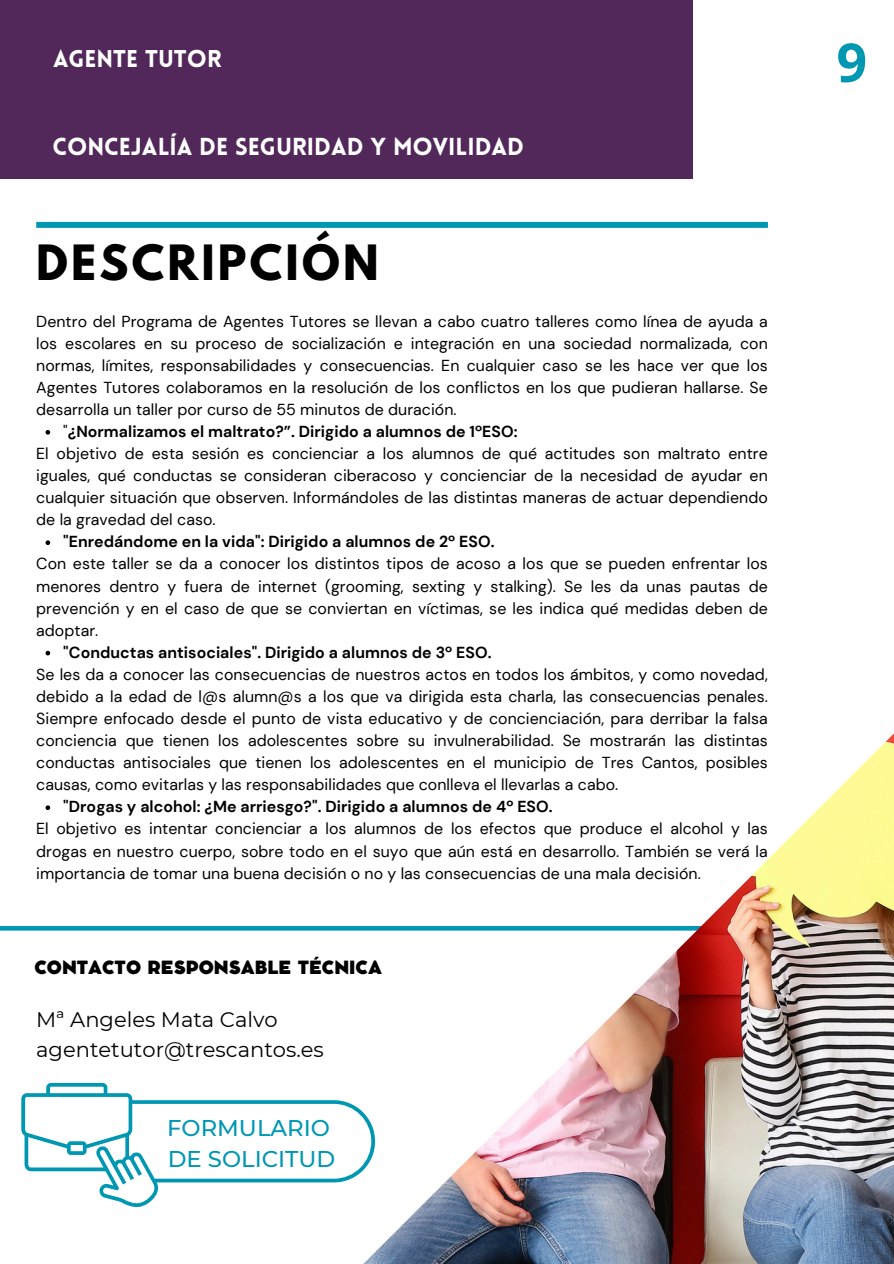
<style>
.page{position:relative;width:894px;height:1264px;background:#fff}
.page>*{position:absolute;margin:0;border:0;box-sizing:border-box;transform-origin:0 0}
.t1{font:700 53.55px "Open Sans";color:#0097b2}
.t2{font:700 43.05px "League Spartan";letter-spacing:.075em;color:#000}
.t3{font:900 24px "Lovelo";color:#fff}
.t4{font:900 23.7px "Lovelo";color:#fff}
.t5{font:500 22.8px/31.5px "Montserrat";color:#0097b2}
.t6{font:21px/29.2px "Montserrat";color:#000}
.t7{font:800 18px "Cocomat Pro";color:#000}
.t8{font:15.9px/22px "DM Sans";letter-spacing:.005em;color:#000;text-align:justify}
.t9{font:700 15.9px "DM Sans";letter-spacing:.005em;color:#000}
.s1{font-weight:400}
</style>
<div class="page">
<div style="left:0;top:0;width:692px;height:179px;background:#52275a"></div>
<div style="left:36px;top:222px;width:731px;height:6px;background:#0097b2"></div>
<svg style="left:45px;top:430px;width:5px;height:4px"></svg>
<svg style="left:45px;top:540px;width:5px;height:5px"></svg>
<svg style="left:45px;top:650px;width:5px;height:5px"></svg>
<svg style="left:45px;top:805px;width:5px;height:5px"></svg>
<svg style="left:0;top:926px;width:239px;height:281px"></svg>
<img style="left:239px;top:734px;width:654px;height:529px">
<svg style="left:21px;top:1082px;width:354px;height:124px"></svg>
<p class="t4" style="left:53px;top:49px;width:170px">AGENTE TUTOR</p>
<p class="t3" style="left:53px;top:137px;width:473px">CONCEJALÍA DE SEGURIDAD Y MOVILIDAD</p>
<h2 class="t2" style="left:36px;top:242px;width:344px">DESCRIPCIÓN</h2>
<h2 class="t8" style="left:36px;top:310px;width:733px">Dentro del Programa de Agentes Tutores se llevan a cabo cuatro talleres como línea de ayuda a los escolares en su proceso de socialización e integración en una sociedad normalizada, con normas, límites, responsabilidades y consecuencias. En cualquier caso se les hace ver que los Agentes Tutores colaboramos en la resolución de los conflictos en los que pudieran hallarse. Se desarrolla un taller por curso de 55 minutos de duración.</h2>
<p class="t9" style="left:63px;top:421px;width:455px"><span class="s1">"</span>¿Normalizamos el maltrato?”. Dirigido a alumnos de 1ºESO:</p>
<h1 class="t8" style="left:36px;top:442px;width:733px">El objetivo de esta sesión es concienciar a los alumnos de qué actitudes son maltrato entre iguales, qué conductas se consideran ciberacoso y concienciar de la necesidad de ayudar en cualquier situación que observen. Informándoles de las distintas maneras de actuar dependiendo de la gravedad del caso.</h1>
<p class="t9" style="left:63px;top:531px;width:432px">"Enredándome en la vida": Dirigido a alumnos de 2º ESO.</p>
<p class="t8" style="left:36px;top:553px;width:733px">Con este taller se da a conocer los distintos tipos de acoso a los que se pueden enfrentar los menores dentro y fuera de internet (grooming, sexting y stalking). Se les da unas pautas de prevención y en el caso de que se conviertan en víctimas, se les indica qué medidas deben de adoptar.</p>
<p class="t9" style="left:63px;top:642px;width:429px">"Conductas antisociales". Dirigido a alumnos de 3º ESO.</p>
<p class="t8" style="left:36px;top:663px;width:733px">Se les da a conocer las consecuencias de nuestros actos en todos los ámbitos, y como novedad, debido a la edad de l@s alumn@s a los que va dirigida esta charla, las consecuencias penales.<br>Siempre enfocado desde el punto de vista educativo y de concienciación, para derribar la falsa conciencia que tienen los adolescentes sobre su invulnerabilidad. Se mostrarán las distintas conductas antisociales que tienen los adolescentes en el municipio de Tres Cantos, posibles causas, como evitarlas y las responsabilidades que conlleva el llevarlas a cabo.</p>
<p class="t9" style="left:63px;top:796px;width:490px">"Drogas y alcohol: ¿Me arriesgo?". Dirigido a alumnos de 4º ESO.</p>
<p class="t8" style="left:36px;top:818px;width:733px">El objetivo es intentar concienciar a los alumnos de los efectos que produce el alcohol y las drogas en nuestro cuerpo, sobre todo en el suyo que aún está en desarrollo. También se verá la importancia de tomar una buena decisión o no y las consecuencias de una mala decisión.</p>
<p class="t7" style="left:34px;top:960px;width:349px">CONTACTO RESPONSABLE TÉCNICA</p>
<p class="t6" style="left:36px;top:1005px;width:289px">Mª Angeles Mata Calvo agentetutor@trescantos.es</p>
<h3 class="t5" style="left:167px;top:1111px;width:170px">FORMULARIO<br>DE SOLICITUD</h3>
<p class="t1" style="left:836px;top:25px;width:32px">9</p>
</div>
